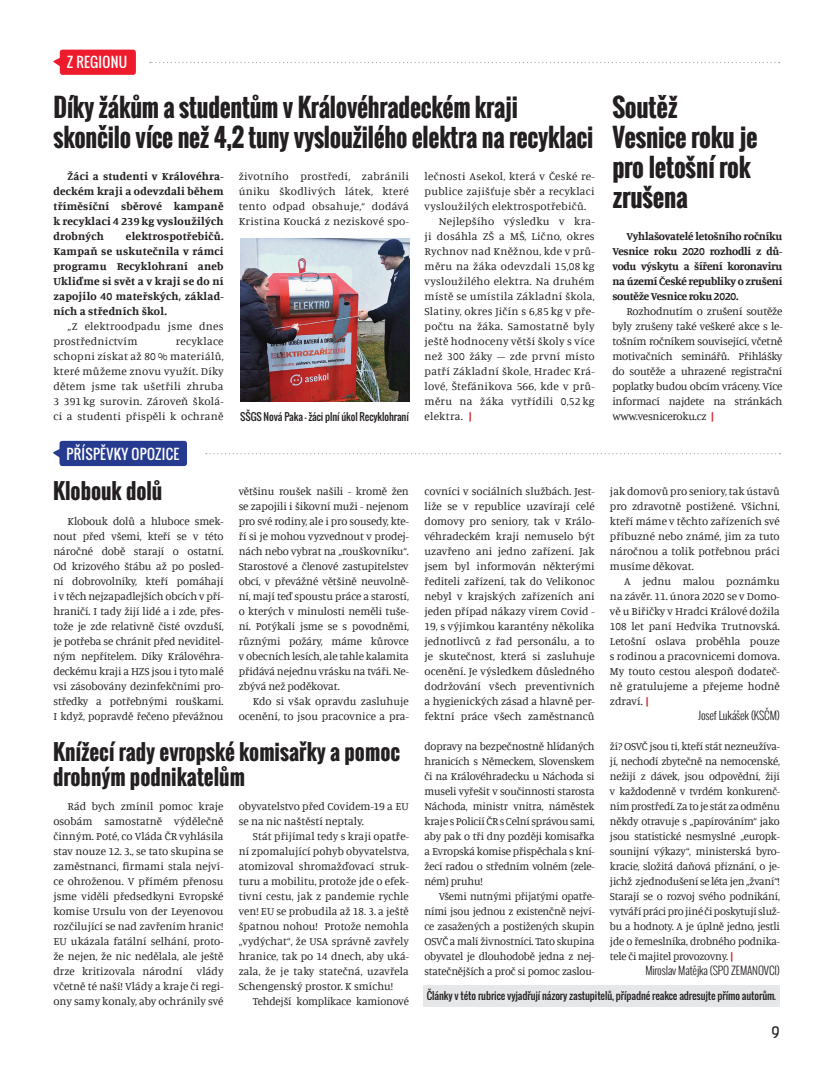
<style>
.page{position:relative;width:833px;height:1081px;background:#fff}
.page>*{position:absolute;margin:0;border:0;box-sizing:border-box;transform-origin:0 0}
.t1{font:700 25px/30px "Oswald";letter-spacing:-.01em;color:#231f20;scale:.96 1}
.t2{font:700 25px/30px "Oswald";letter-spacing:-.01em;color:#231f20}
.t3{font:700 21.25px/25.5px "Oswald";color:#231f20}
.t4{font:15px "Kelson Sans";color:#231f20}
.t5{font:13.75px "Oswald";letter-spacing:.02em;color:#fff}
.t6{font:11.25px/15px "Manuale";color:#231f20;text-align:justify}
.t7{font:700 11.25px/15px "Manuale";letter-spacing:.02em;color:#231f20;text-align:justify}
.t8{font:300 11.25px "Oswald";letter-spacing:-.01em;color:#231f20}
.t9{font:11.25px "Manuale";letter-spacing:-.02em;color:#231f20}
.t10{font:11.12px/15px "Manuale";letter-spacing:.02em;color:#231f20;text-align:justify}
.t11{font:10px "Oswald";letter-spacing:-.01em;color:#231f20}
.s1{font-weight:700;font-size:11.25px;color:#d1232a}
.s2{font-weight:700;color:#d1232a}
</style>
<div class="page">
<svg style="left:206px;top:453px;width:574px;height:1px"></svg>
<svg style="left:53px;top:449px;width:6px;height:8px"></svg>
<div style="left:59px;top:441px;width:128px;height:25px;background:#263a8f;border-radius:3px"></div>
<svg style="left:150px;top:62px;width:629px;height:1px"></svg>
<svg style="left:53px;top:56px;width:7px;height:13px"></svg>
<div style="left:60px;top:50px;width:76px;height:25px;background:#ee1b2c;border-radius:3px"></div>
<div style="left:423px;top:985px;width:357px;height:21px;background:#e6e7e9"></div>
<img style="left:240px;top:238px;width:169px;height:164px">
<p class="t5" style="left:67px;top:52px;width:8px">ZREGION</p>
<p class="t5" style="left:119px;top:52px;width:10px">U</p>
<h1 class="t1" style="left:53px;top:92px;width:564px">Díky žákům a studentům v Královéhradeckém kraji skončilo více než 4,2 tuny vysloužilého elektra na recyklaci</h1>
<p class="t7" style="left:53px;top:168px;width:172px;text-indent:14px">Žáci a studenti v Královéhra&shy;deckém kraji a odevzdali během tříměsíční sběrové kampaně k recyklaci 4 239 kg vysloužilých drobných</p>
<p class="t10" style="left:239px;top:168px;width:172px">životního prostředí, zabránili úniku škodlivých látek, které tento odpad obsahuje,“ dodává Kristina Koucká z neziskové spo-</p>
<p class="t10" style="left:424px;top:168px;width:172px">lečnosti Asekol, která v České re-</p>
<p class="t10" style="left:424px;top:183px;width:172px">publice zajišťuje sběr a recyklaci</p>
<p class="t10" style="left:424px;top:198px;width:163px">vysloužilých elektrospotřebičů.</p>
<p class="t10" style="left:439px;top:213px;width:157px">Nejlepšího výsledku v kra-</p>
<p class="t10" style="left:424px;top:228px;width:172px">ji dosáhla ZŠ a MŠ, Lično, okres</p>
<p class="t10" style="left:424px;top:243px;width:172px">Rychnov nad Kněžnou, kde v prů-</p>
<p class="t10" style="left:424px;top:258px;width:172px">měru na žáka odevzdali 15,08 kg</p>
<p class="t10" style="left:424px;top:273px;width:172px">vysloužilého elektra. Na druhém</p>
<p class="t10" style="left:424px;top:288px;width:172px">místě se umístila Základní škola,</p>
<p class="t10" style="left:424px;top:303px;width:172px">Slatiny, okres Jičín s 6,85 kg v pře-</p>
<p class="t10" style="left:424px;top:318px;width:172px">počtu na žáka. Samostatně byly</p>
<p class="t10" style="left:424px;top:333px;width:172px">ještě hodnoceny větší školy s více</p>
<p class="t10" style="left:424px;top:348px;width:172px">než 300 žáky – zde první místo</p>
<p class="t10" style="left:424px;top:363px;width:172px">patří Základní škole, Hradec Krá-</p>
<p class="t10" style="left:424px;top:378px;width:172px">lové, Štefánikova 566, kde v prů-</p>
<p class="t10" style="left:424px;top:393px;width:172px">měru na žáka vytřídili 0,52 kg</p>
<p class="t10" style="left:424px;top:408px;width:49px">elektra. <span class="s1">|</span></p>
<p class="t7" style="left:53px;top:228px;width:172px;text-indent:72px">elektrospotřebičů.<br>Kampaň se uskutečnila v rámci programu Recyklohraní aneb Ukliďme si svět a v kraji se do ní zapojilo 40 mateřských, základ&shy;ních a středních škol.</p>
<p class="t10" style="left:53px;top:318px;width:172px;text-indent:14px">„Z elektroodpadu jsme dnes prostřednictvím</p>
<p class="t10" style="left:53px;top:333px;width:172px;text-indent:122px">recyklace schopni získat až 80 % materiálů, které můžeme znovu využít. Díky dětem jsme tak ušetřili zhruba 3 391 kg surovin. Zároveň školá&shy;ci a studenti přispěli k ochraně</p>
<p class="t11" style="left:240px;top:409px;width:170px">SŠGS Nová Paka - žáci plní úkol Recyklohraní</p>
<p class="t5" style="left:66px;top:444px;width:114px">PŘÍSPĚVKY OPOZICE</p>
<h1 class="t2" style="left:612px;top:92px;width:147px">Soutěž<br>Vesnice roku je pro letošní rok zrušena</h1>
<p class="t7" style="left:612px;top:228px;width:172px;text-indent:14px">Vyhlašovatelé letošního ročníku Vesnice roku 2020 rozhodli z dů&shy;vodu výskytu a šíření koronaviru na území České republiky o zrušení soutěže Vesnice roku 2020.</p>
<p class="t6" style="left:612px;top:303px;width:172px;text-indent:14px">Rozhodnutím o zrušení soutěže byly zrušeny také veškeré akce s le&shy;tošním ročníkem související, včetně motivačních seminářů. Přihlášky do soutěže a uhrazené registrační poplatky budou obcím vráceny. Více informací najdete na stránkách www.vesniceroku.cz <span class="s2">|</span></p>
<h2 class="t3" style="left:53px;top:479px;width:111px">Klobouk dolů</h2>
<p class="t6" style="left:53px;top:513px;width:172px;text-indent:14px">Klobouk dolů a hluboce smek&shy;nout před všemi, kteří se v této náročné době starají o ostatní.<br>Od krizového štábu až po posled&shy;ní dobrovolníky, kteří pomáhají i v těch nejzapadlejších obcích v pří&shy;hraničí. I tady žijí lidé a i zde, přes&shy;tože je zde relativně čisté ovzduší, je potřeba se chránit před neviditel&shy;ným nepřítelem. Díky Královéhra&shy;deckému kraji a HZS jsou i tyto malé vsi zásobovány dezinfekčními pro&shy;středky a potřebnými rouškami.<br>I když, popravdě řečeno převážnou</p>
<p class="t6" style="left:239px;top:483px;width:172px">většinu roušek našili - kromě žen se zapojili i šikovní muži - nejenom pro své rodiny, ale i pro sousedy, kte&shy;ří si je mohou vyzvednout v prodej&shy;nách nebo vybrat na „rouškovníku“.<br>Starostové a členové zastupitelstev obcí, v převážné většině neuvolně&shy;ní, mají teď spoustu práce a starostí, o kterých v minulosti neměli tuše&shy;ní. Potýkali jsme se s povodněmi, různými požáry, máme kůrovce v obecních lesích, ale tahle kalamita přidává nejednu vrásku na tváři. Ne&shy;zbývá než poděkovat.</p>
<p class="t6" style="left:239px;top:693px;width:172px;text-align:right">Kdo si však opravdu zasluhuje ocenění, to jsou pracovnice a pra-</p>
<h2 class="t3" style="left:53px;top:739px;width:348px">Knížecí rady evropské komisařky a pomoc drobným podnikatelům</h2>
<p class="t6" style="left:53px;top:798px;width:172px;text-indent:14px">Rád bych zmínil pomoc kraje osobám samostatně výdělečně činným. Poté, co Vláda ČR vyhlásila stav nouze 12. 3., se tato skupina se zaměstnanci, firmami stala nejví&shy;ce ohroženou. V přímém přenosu jsme viděli předsedkyni Evropské komise Ursulu von der Leyenovou rozčilující se nad zavřením hranic!<br>EU ukázala fatální selhání, proto&shy;že nejen, že nic nedělala, ale ještě drze kritizovala národní</p>
<p class="t6" style="left:239px;top:798px;width:172px">obyvatelstvo před Covidem-19 a EU se na nic naštěstí neptaly.</p>
<p class="t6" style="left:239px;top:828px;width:172px;text-indent:14px">Stát přijímal tedy s kraji opatře&shy;ní zpomalující pohyb obyvatelstva, atomizoval shromažďovací struk&shy;turu a mobilitu, protože jde o efek&shy;tivní cestu, jak z pandemie rychle ven! EU se probudila až 18. 3. a ještě špatnou nohou! Protože nemohla „vydýchat“, že USA správně zavřely hranice, tak po 14 dnech, aby uká&shy;zala, že je taky statečná, uzavřela Schengenský prostor. K smíchu!</p>
<p class="t9" style="left:253px;top:994px;width:157px">Tehdejší komplikace kamionové</p>
<p class="t6" style="left:53px;top:963px;width:172px;text-indent:143px">vlády včetně té naší! Vlády a kraje či regi&shy;ony samy konaly, aby ochránily své</p>
<p class="t6" style="left:424px;top:483px;width:172px">covníci v sociálních službách. Jest&shy;liže se v republice uzavírají celé domovy pro seniory, tak v Králo&shy;véhradeckém kraji nemuselo být uzavřeno ani jedno zařízení. Jak jsem byl informován některými řediteli zařízení, tak do Velikonoc nebyl v krajských zařízeních ani jeden případ nákazy virem Covid - 19, s výjimkou karantény několika jednotlivců z řad personálu, a to je skutečnost, která si zasluhuje ocenění. Je výsledkem důsledného dodržování všech preventivních a hygienických zásad a hlavně per&shy;fektní práce všech zaměstnanců</p>
<p class="t6" style="left:610px;top:483px;width:171px">jak domovů pro seniory, tak ústavů pro zdravotně postižené. Všichni, kteří máme v těchto zařízeních své příbuzné nebo známé, jim za tuto náročnou a tolik potřebnou práci musíme děkovat.</p>
<p class="t6" style="left:610px;top:573px;width:171px;text-indent:14px">A jednu malou poznámku na závěr. 11. února 2020 se v Domo&shy;vě u Biřičky v Hradci Králové dožila 108 let paní Hedvika Trutnovská.<br>Letošní oslava proběhla pouze s rodinou a pracovnicemi domova.<br>My touto cestou alespoň dodateč&shy;ně gratulujeme a přejeme hodně zdraví. <span class="s2">|</span></p>
<p class="t8" style="left:698px;top:707px;width:83px">Josef Lukášek (KSČM)</p>
<p class="t6" style="left:610px;top:738px;width:171px">ží? OSVČ jsou ti, kteří stát nezneužíva&shy;jí, nechodí zbytečně na nemocenské, nežijí z dávek, jsou odpovědní, žijí v každodenně v tvrdém konkurenč&shy;ním prostředí. Za to je stát za odměnu někdy otravuje s „papírováním“ jako jsou statistické nesmyslné „europk&shy;sounijní výkazy“, ministerská byro&shy;kracie, složitá daňová přiznání, o je&shy;jichž zjednodušení se léta jen „žvaní“!<br>Starají se o rozvoj svého podnikání, vytváří práci pro jiné či poskytují služ&shy;bu a hodnoty. A je úplně jedno, jestli jde o řemeslníka, drobného podnika&shy;tele či majitel provozovny. <span class="s2">|</span></p>
<p class="t8" style="left:645px;top:962px;width:136px">Miroslav Matějka (SPO ZEMANOVCI)</p>
<p class="t11" style="left:427px;top:988px;width:351px">Články v této rubrice vyjadřují názory zastupitelů, případné reakce adresujte přímo autorům.</p>
<p class="t6" style="left:424px;top:738px;width:172px">dopravy na bezpečnostně hlídaných hranicích s Německem, Slovenskem či na Královéhradecku u Náchoda si museli vyřešit v součinnosti starosta Náchoda, ministr vnitra, náměstek kraje s Policií ČR s Celní správou sami, aby pak o tři dny později komisařka a Evropská komise přispěchala s kní&shy;žecí radou o středním volném (zele&shy;ném) pruhu!</p>
<p class="t6" style="left:424px;top:888px;width:172px;text-indent:14px">Všemi nutnými přijatými opatře&shy;ními jsou jednou z existenčně nejví&shy;ce zasažených a postižených skupin OSVČ a malí živnostníci. Tato skupina obyvatel je dlouhodobě jedna z nej&shy;statečnějších a proč si pomoc zaslou-</p>
<h3 class="t4" style="left:771px;top:1023px;width:10px">9</h3>
</div>
